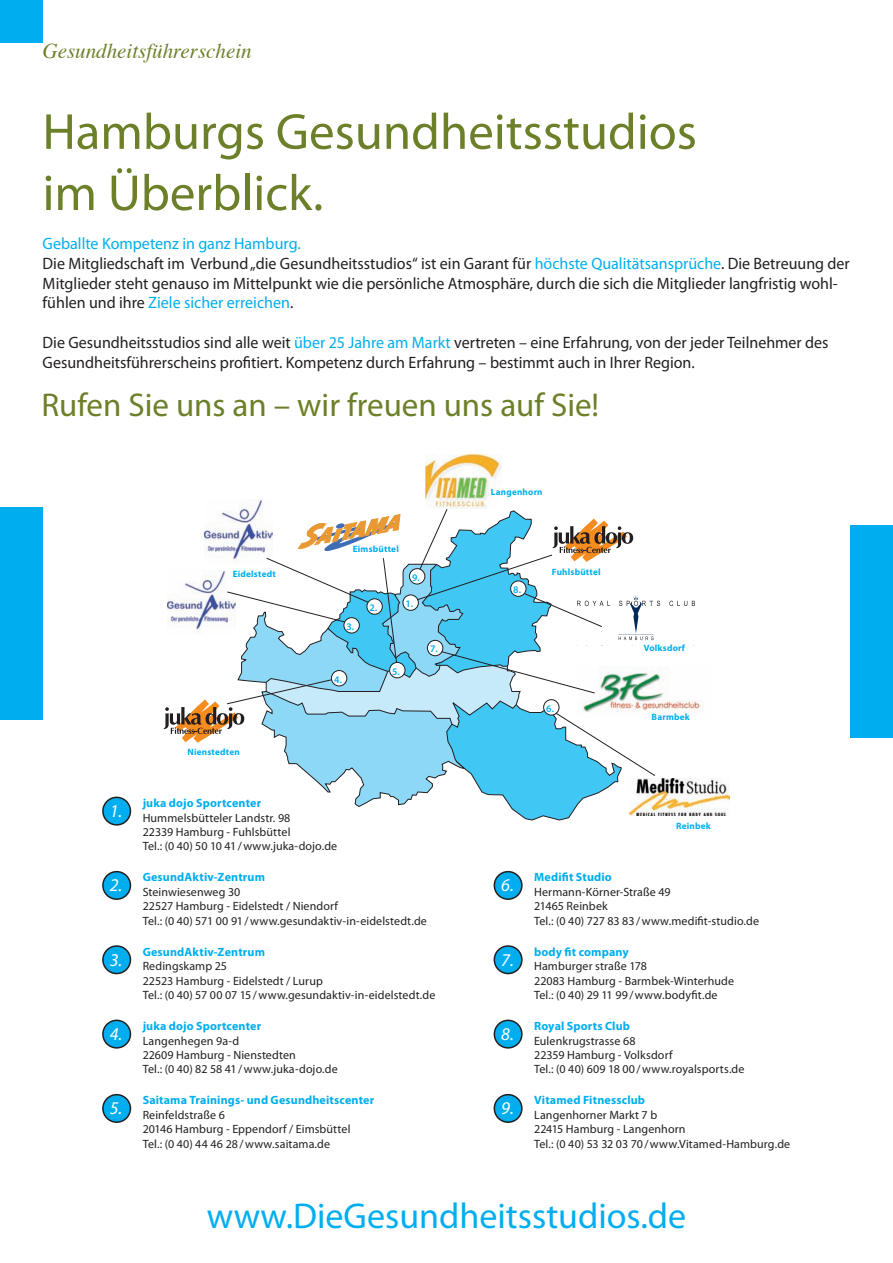
<style>
.page{position:relative;width:893px;height:1263px;background:#fff}
.page>*{position:absolute;margin:0;border:0;box-sizing:border-box;transform-origin:0 0}
.t1{font:51px/61.2px "Myriad Pro";color:#6b8028}
.t2{font:36px "Myriad Pro";color:#00aeef}
.t3{font:33px "Myriad Pro";color:#6b8028}
.t4{font:italic 21px "Times";color:#6b8028}
.t5{font:italic 18px "Myriad Pro";color:#fff}
.t6{font:16.5px/19.8px "Myriad Pro";color:#231f20}
.t7{font:12px/14.4px "Myriad Pro";letter-spacing:.01em;color:#231f20}
.t8{font:700 12px "Myriad Pro";letter-spacing:.01em;color:#00aeef}
.t9{font:600 10.05px "Myriad Pro";color:#00aeef}
.t10{font:700 9.15px "Myriad Pro";letter-spacing:.02em;color:#00aeef}
.s1{color:#00aeef}
</style>
<div class="page">
<div style="left:850px;top:525px;width:43px;height:213px;background:#00aeef"></div>
<div style="left:0;top:507px;width:43px;height:212px;background:#00aeef"></div>
<div style="left:0;top:0;width:43px;height:43px;background:#00aeef"></div>
<div style="left:103px;top:797px;width:27px;height:28px;background:#00aeef;border-radius:50%"></div>
<div style="left:102px;top:796px;width:29px;height:30px;border:2px solid #231f20;border-radius:50%"></div>
<div style="left:103px;top:872px;width:27px;height:27px;background:#00aeef;border-radius:50%"></div>
<div style="left:102px;top:871px;width:29px;height:29px;border:2px solid #231f20;border-radius:50%"></div>
<div style="left:103px;top:946px;width:27px;height:27px;background:#00aeef;border-radius:50%"></div>
<div style="left:102px;top:945px;width:29px;height:29px;border:2px solid #231f20;border-radius:50%"></div>
<div style="left:103px;top:1020px;width:27px;height:28px;background:#00aeef;border-radius:50%"></div>
<div style="left:102px;top:1019px;width:29px;height:29px;border:2px solid #231f20;border-radius:50%"></div>
<div style="left:494px;top:872px;width:28px;height:27px;background:#00aeef;border-radius:50%"></div>
<div style="left:494px;top:871px;width:29px;height:29px;border:2px solid #231f20;border-radius:50%"></div>
<div style="left:494px;top:946px;width:28px;height:27px;background:#00aeef;border-radius:50%"></div>
<div style="left:494px;top:945px;width:29px;height:29px;border:2px solid #231f20;border-radius:50%"></div>
<div style="left:494px;top:1020px;width:28px;height:28px;background:#00aeef;border-radius:50%"></div>
<div style="left:494px;top:1019px;width:29px;height:29px;border:2px solid #231f20;border-radius:50%"></div>
<div style="left:494px;top:1095px;width:28px;height:27px;background:#00aeef;border-radius:50%"></div>
<div style="left:494px;top:1094px;width:29px;height:29px;border:2px solid #231f20;border-radius:50%"></div>
<div style="left:103px;top:1095px;width:27px;height:27px;background:#00aeef;border-radius:50%"></div>
<div style="left:102px;top:1094px;width:29px;height:29px;border:2px solid #231f20;border-radius:50%"></div>
<img style="left:239px;top:500px;width:24px;height:8px">
<img style="left:660px;top:675px;width:44px;height:37px">
<svg style="left:669px;top:601px;width:26px;height:5px"></svg>
<img style="left:660px;top:779px;width:69px;height:36px">
<img style="left:426px;top:454px;width:75px;height:54px">
<svg style="left:164px;top:508px;width:496px;height:313px"></svg>
<h3 class="t4" style="left:43px;top:33px;width:211px">Gesundheitsführerschein</h3>
<h1 class="t1" style="left:43px;top:100px;width:656px">Hamburgs Gesundheitsstudios im Überblick.</h1>
<p class="t6" style="left:43px;top:233px;width:809px"><span class="s1">Geballte Kompetenz in ganz Hamburg.<br></span>Die Mitgliedschaft im Verbund „die Gesundheitsstudios“ ist ein Garant für <span class="s1">höchste Qualitätsansprüche</span>. Die Betreuung der Mitglieder steht genauso im Mittelpunkt wie die persönliche Atmosphäre, durch die sich die Mitglieder langfristig wohl&shy;fühlen und ihre <span class="s1">Ziele sicher erreichen</span>.</p>
<h3 class="t6" style="left:43px;top:332px;width:787px">Die Gesundheitsstudios sind alle weit <span class="s1">über 25 Jahre am Markt</span> vertreten – eine Erfahrung, von der jeder Teilnehmer des<br>Gesundheitsführerscheins profitiert. Kompetenz durch Erfahrung – bestimmt auch in Ihrer Region.</h3>
<h3 class="t3" style="left:42px;top:385px;width:559px">Rufen Sie uns an – wir freuen uns auf Sie!</h3>
<p class="t10" style="left:491px;top:485px;width:53px">Langenhorn</p>
<p class="t10" style="left:353px;top:543px;width:48px">Eimsbüttel</p>
<p class="t10" style="left:233px;top:568px;width:45px">Eidelstedt</p>
<p class="t9" style="left:412px;top:571px;width:9px">9.</p>
<p class="t10" style="left:552px;top:566px;width:50px">Fuhlsbüttel</p>
<p class="t9" style="left:513px;top:583px;width:9px">8.</p>
<p class="t9" style="left:370px;top:601px;width:9px">2.</p>
<p class="t9" style="left:406px;top:597px;width:9px">1.</p>
<p class="t9" style="left:347px;top:620px;width:9px">3.</p>
<p class="t9" style="left:430px;top:643px;width:9px">7.</p>
<p class="t10" style="left:644px;top:641px;width:43px">Volksdorf</p>
<p class="t9" style="left:334px;top:673px;width:9px">4.</p>
<p class="t9" style="left:392px;top:665px;width:9px">5.</p>
<p class="t9" style="left:546px;top:702px;width:9px">6.</p>
<p class="t10" style="left:652px;top:711px;width:40px">Barmbek</p>
<p class="t10" style="left:188px;top:746px;width:54px">Nienstedten</p>
<h3 class="t5" style="left:110px;top:800px;width:14px">1.</h3>
<p class="t8" style="left:143px;top:795px;width:120px">juka dojo Sportcenter</p>
<p class="t7" style="left:143px;top:810px;width:196px">Hummelsbütteler Landstr. 98<br>22339 Hamburg - Fuhlsbüttel<br>Tel.: (0 40) 50 10 41 / www.juka-dojo.de</p>
<p class="t10" style="left:676px;top:820px;width:36px">Reinbek</p>
<h3 class="t5" style="left:110px;top:874px;width:14px">2.</h3>
<p class="t8" style="left:143px;top:869px;width:124px">GesundAktiv-Zentrum</p>
<p class="t7" style="left:143px;top:884px;width:286px">Steinwiesenweg 30<br>22527 Hamburg - Eidelstedt / Niendorf<br>Tel.: (0 40) 571 00 91 / www.gesundaktiv-in-eidelstedt.de</p>
<h3 class="t5" style="left:501px;top:874px;width:14px">6.</h3>
<p class="t8" style="left:534px;top:869px;width:79px">Medifit Studio</p>
<p class="t7" style="left:534px;top:884px;width:226px">Hermann-Körner-Straße 49<br>21465 Reinbek<br>Tel.: (0 40) 727 83 83 / www.medifit-studio.de</p>
<h3 class="t5" style="left:110px;top:948px;width:14px">3.</h3>
<p class="t8" style="left:143px;top:944px;width:124px">GesundAktiv-Zentrum</p>
<p class="t7" style="left:143px;top:959px;width:294px">Redingskamp 25<br>22523 Hamburg - Eidelstedt / Lurup<br>Tel.: (0 40) 57 00 07 15 / www.gesundaktiv-in-eidelstedt.de</p>
<h3 class="t5" style="left:501px;top:948px;width:14px">7.</h3>
<p class="t8" style="left:534px;top:944px;width:96px">body fit company</p>
<p class="t7" style="left:534px;top:959px;width:202px">Hamburger straße 178<br>22083 Hamburg - Barmbek-Winterhude<br>Tel.: (0 40) 29 11 99 / www.bodyfit.de</p>
<h3 class="t5" style="left:110px;top:1023px;width:14px">4.</h3>
<p class="t8" style="left:143px;top:1018px;width:120px">juka dojo Sportcenter</p>
<p class="t7" style="left:143px;top:1033px;width:197px">Langenhegen 9a-d<br>22609 Hamburg - Nienstedten<br>Tel.: (0 40) 82 58 41 / www.juka-dojo.de</p>
<h3 class="t5" style="left:501px;top:1023px;width:14px">8.</h3>
<p class="t8" style="left:534px;top:1018px;width:97px">Royal Sports Club</p>
<p class="t7" style="left:534px;top:1033px;width:212px">Eulenkrugstrasse 68<br>22359 Hamburg - Volksdorf<br>Tel.: (0 40) 609 18 00 / www.royalsports.de</p>
<h3 class="t5" style="left:110px;top:1097px;width:14px">5.</h3>
<p class="t8" style="left:143px;top:1092px;width:233px">Saitama Trainings- und Gesundheitscenter</p>
<p class="t7" style="left:143px;top:1107px;width:209px">Reinfeldstraße 6<br>20146 Hamburg - Eppendorf / Eimsbüttel<br>Tel.: (0 40) 44 46 28 / www.saitama.de</p>
<h3 class="t5" style="left:501px;top:1097px;width:14px">9.</h3>
<p class="t8" style="left:534px;top:1092px;width:112px">Vitamed Fitnessclub</p>
<p class="t7" style="left:534px;top:1107px;width:258px">Langenhorner Markt 7 b<br>22415 Hamburg - Langenhorn<br>Tel.: (0 40) 53 32 03 70 / www.Vitamed-Hamburg.de</p>
<h2 class="t2" style="left:207px;top:1194px;width:481px">www.DieGesundheitsstudios.de</h2>
</div>
